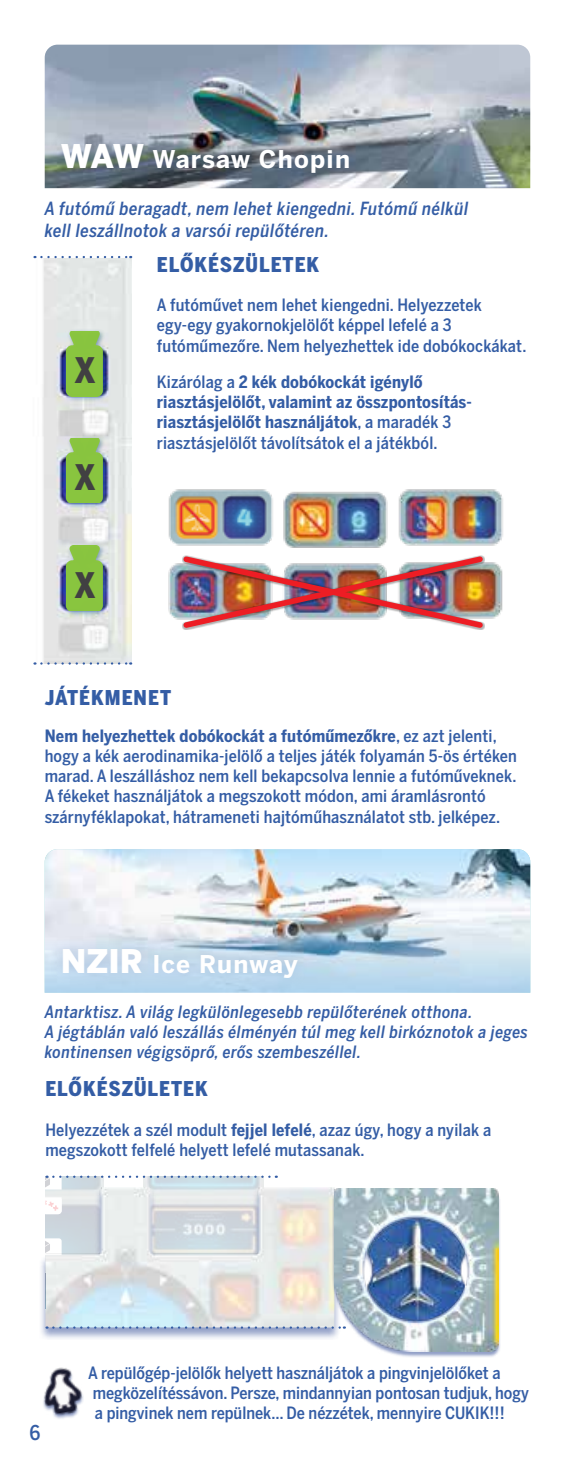
<style>
.page{position:relative;width:575px;height:1467px;background:#fff}
.page>*{position:absolute;margin:0;border:0;box-sizing:border-box;transform-origin:0 0}
.t1{font:900 34.88px "Benton Sans Condensed";color:#414042}
.t2{font:700 24.3px "Benton Sans";letter-spacing:.045em;color:#fff}
.t3{font:900 20.25px "Benton Sans Condensed";letter-spacing:.05em;color:#345da5}
.t4{font:500 20.25px "Benton Sans Condensed";color:#345da5}
.t5{font:italic 500 18px/21.6px "Benton Sans Condensed";letter-spacing:.025em;color:#345da5}
.t6{font:500 16.88px/20.2px "Benton Sans Condensed";letter-spacing:.01em;color:#345da5}
.t7{font:italic 500 16.88px/20.2px "Benton Sans Condensed";letter-spacing:.025em;color:#345da5}
.t8{font:700 16.88px/20.2px "Benton Sans Condensed";letter-spacing:.01em;color:#345da5}
.s1{font-weight:900;font-size:32.4px}
.s2{font-weight:500}
.s3{font-weight:700}
</style>
<div class="page">
<img style="left:33px;top:258px;width:98px;height:405px">
<svg style="left:41px;top:662px;width:90px;height:3px"></svg>
<svg style="left:41px;top:256px;width:90px;height:2px"></svg>
<div style="left:63px;top:328px;width:45px;height:74px;background:#14527e;opacity:.5"></div>
<svg style="left:51px;top:330px;width:67px;height:67px;background:#a1c287"></svg>
<div style="left:63px;top:435px;width:45px;height:74px;background:#14527e;opacity:.5"></div>
<svg style="left:51px;top:437px;width:67px;height:67px;background:#a2c28a"></svg>
<div style="left:63px;top:543px;width:45px;height:74px;background:#14527e;opacity:.5"></div>
<svg style="left:51px;top:545px;width:67px;height:67px;background:#a2c389"></svg>
<img style="left:45px;top:45px;width:484px;height:143px">
<div style="left:47px;top:129px;width:316px;height:58px;background:#25408f;opacity:.2"></div>
<img style="left:486px;top:562px;width:17px;height:57px">
<img style="left:168px;top:489px;width:105px;height:57px">
<img style="left:168px;top:563px;width:11px;height:57px">
<img style="left:283px;top:491px;width:105px;height:57px">
<img style="left:398px;top:489px;width:105px;height:57px">
<img style="left:179px;top:555px;width:307px;height:75px">
<img style="left:45px;top:849px;width:484px;height:42px">
<img style="left:45px;top:891px;width:484px;height:102px">
<div style="left:47px;top:934px;width:264px;height:58px;background:#25408f;opacity:.2"></div>
<img style="left:43px;top:1367px;width:41px;height:52px">
<div style="left:38px;top:1186px;width:302px;height:154px;background:#25408f;opacity:.5"></div>
<img style="left:45px;top:1187px;width:289px;height:140px">
<svg style="left:45px;top:1176px;width:231px;height:14px"></svg>
<div style="left:331px;top:1190px;width:169px;height:168px;background:#25408f;opacity:.5"></div>
<img style="left:334px;top:1189px;width:164px;height:163px">
<img style="left:365px;top:1218px;width:102px;height:102px;border-radius:51px">
<svg style="left:53px;top:1326px;width:291px;height:3px"></svg>
<h2 class="t2" style="left:61px;top:144px;width:290px"><span class="s1">WAW</span> Warsaw Chopin</h2>
<p class="t5" style="left:45px;top:198px;width:424px">A futómű beragadt, nem lehet kiengedni. Futómű nélkül kell leszállnotok a varsói repülőtéren.</p>
<h1 class="t1" style="left:74px;top:348px;width:23px">X</h1>
<h1 class="t1" style="left:74px;top:455px;width:23px">X</h1>
<h1 class="t1" style="left:74px;top:563px;width:23px">X</h1>
<p class="t3" style="left:157px;top:252px;width:164px">ELŐKÉSZÜLETEK</p>
<p class="t6" style="left:157px;top:295px;width:370px">A futóművet nem lehet kiengedni. Helyezzetek egy-egy gyakornokjelölőt képpel lefelé a 3 futóműmezőre. Nem helyezhettek ide dobókockákat.</p>
<p class="t8" style="left:157px;top:372px;width:316px"><span class="s2">Kizárólag a</span> 2 kék dobókockát igénylő riasztásjelölőt, valamint az összpontosítás&shy;riasztásjelölőt használjátok<span class="s2">, a maradék 3 riasztásjelölőt távolítsátok el a játékból.</span></p>
<p class="t3" style="left:45px;top:685px;width:128px">JÁTÉKMENET</p>
<p class="t6" style="left:45px;top:725px;width:473px"><span class="s3">Nem helyezhettek dobókockát a futóműmezőkre</span>, ez azt jelenti, hogy a kék aerodinamika-jelölő a teljes játék folyamán 5-ös értéken marad. A leszálláshoz nem kell bekapcsolva lennie a futóműveknek.<br>A fékeket használjátok a megszokott módon, ami áramlásrontó szárnyféklapokat, hátrameneti hajtóműhasználatot stb. jelképez.</p>
<h2 class="t2" style="left:61px;top:949px;width:238px"><span class="s1">NZIR</span> Ice Runway</h2>
<p class="t7" style="left:45px;top:1001px;width:484px">Antarktisz. A világ legkülönlegesebb repülőterének otthona.<br>A jégtáblán való leszállás élményén túl meg kell birkóznotok a jeges kontinensen végigsöprő, erős szembeszéllel.</p>
<p class="t3" style="left:45px;top:1076px;width:164px">ELŐKÉSZÜLETEK</p>
<p class="t6" style="left:45px;top:1119px;width:447px">Helyezzétek a szél modult <span class="s3">fejjel lefelé</span>, azaz úgy, hogy a nyilak a megszokott felfelé helyett lefelé mutassanak.</p>
<p class="t4" style="left:30px;top:1420px;width:12px">6</p>
<p class="t6" style="left:88px;top:1362px;width:442px">A repülőgép-jelölők helyett használjátok a pingvinjelölőket a megközelítéssávon. Persze, mindannyian pontosan tudjuk, hogy a pingvinek nem repülnek… De nézzétek, mennyire CUKIK!!!</p>
</div>
